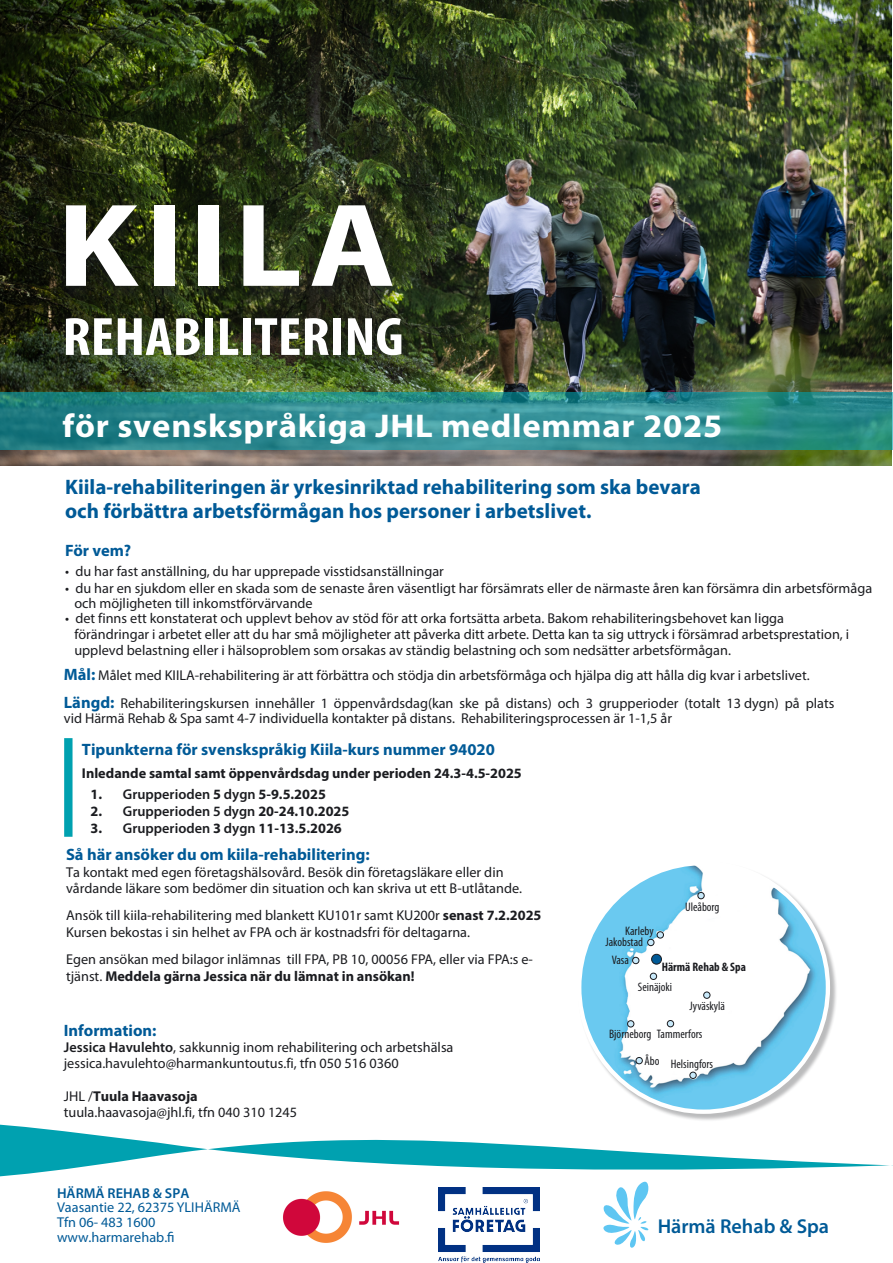
<style>
.page{position:relative;width:893px;height:1263px;background:#fff}
.page>*{position:absolute;margin:0;border:0;box-sizing:border-box;transform-origin:0 0}
.t1{font:700 119.4px "Myriad Pro";letter-spacing:.055em;color:#fff;scale:1.1 1}
.t2{font:700 condensed 54.3px "Myriad Pro";color:#fff;scale:1.1 1}
.t3{font:700 33px "Myriad Pro";letter-spacing:.02em;color:#fff;scale:1.05 1}
.t4{font:700 21px/24.2px "Myriad Pro";color:#005a97}
.t5{font:600 20.1px "Myriad Pro";color:#005a97}
.t6{font:700 16.5px "Myriad Pro";color:#005a97}
.t7{font:14.25px/16.5px "Myriad Pro";color:#1b1c20}
.t8{font:600 14.25px "Myriad Pro";color:#1b1c20}
.t9{font:700 14.25px "Myriad Pro";color:#1b1c20}
.t10{font:14.25px/14.7px "Myriad Pro";color:#005a97}
.t11{font:600 14.25px "Myriad Pro";color:#005a97}
.t12{font:condensed 12.3px/10.6px "Myriad Pro";color:#1b1c20}
.t13{font:700 condensed 12.3px "Myriad Pro";color:#1b1c20}
.s1{font-weight:700;font-size:16.5px;color:#005a97}
.s2{font-weight:700}
.s3{font-weight:600}
</style>
<div class="page">
<img style="left:0;top:1px;width:892px;height:465px">
<div style="left:64px;top:738px;width:8px;height:99px;background:#00a1b0"></div>
<div style="left:578px;top:862px;width:260px;height:259px;background:#1b1c20;opacity:.3"></div>
<img style="left:579px;top:863px;width:249px;height:249px;border-radius:124px">
<div style="left:698px;top:892px;width:6px;height:7px;background:#c8e9fa;border-radius:50%"></div>
<div style="left:697px;top:892px;width:7px;height:7px;border:1px solid #1b1c20;border-radius:50%"></div>
<svg style="left:657px;top:932px;width:6px;height:6px"></svg>
<div style="left:657px;top:931px;width:7px;height:7px;border:1px solid #1b1c20;border-radius:50%"></div>
<div style="left:648px;top:939px;width:6px;height:7px;background:#c8e9fa;border-radius:50%"></div>
<div style="left:647px;top:939px;width:7px;height:7px;border:1px solid #1b1c20;border-radius:50%"></div>
<div style="left:633px;top:957px;width:6px;height:7px;background:#c8e9fa;border-radius:50%"></div>
<div style="left:632px;top:957px;width:7px;height:7px;border:1px solid #1b1c20;border-radius:50%"></div>
<svg style="left:628px;top:1021px;width:6px;height:6px"></svg>
<div style="left:627px;top:1020px;width:7px;height:7px;border:1px solid #1b1c20;border-radius:50%"></div>
<div style="left:636px;top:1057px;width:6px;height:7px;background:#c8e9fa;border-radius:50%"></div>
<div style="left:636px;top:1057px;width:7px;height:7px;border:1px solid #1b1c20;border-radius:50%"></div>
<div style="left:667px;top:1020px;width:7px;height:7px;background:#c8e9fa;border-radius:50%"></div>
<div style="left:667px;top:1020px;width:7px;height:7px;border:1px solid #1b1c20;border-radius:50%"></div>
<svg style="left:690px;top:1072px;width:6px;height:6px"></svg>
<div style="left:690px;top:1072px;width:6px;height:7px;border:1px solid #1b1c20;border-radius:50%"></div>
<svg style="left:704px;top:992px;width:6px;height:6px"></svg>
<div style="left:703px;top:992px;width:7px;height:7px;border:1px solid #1b1c20;border-radius:50%"></div>
<div style="left:650px;top:973px;width:7px;height:6px;background:#c8e9fa;border-radius:50%"></div>
<div style="left:650px;top:973px;width:7px;height:7px;border:1px solid #1b1c20;border-radius:50%"></div>
<div style="left:652px;top:954px;width:9px;height:10px;background:#005a97;border-radius:50%"></div>
<div style="left:651px;top:954px;width:11px;height:10px;border:1px solid #1b1c20;border-radius:50%"></div>
<svg style="left:0;top:1114px;width:893px;height:135px"></svg>
<div style="left:57px;top:206px;width:355px;height:159px;background:#1b1c20;opacity:.5"></div>
<svg style="left:0;top:392px;width:893px;height:58px;background:#2d8c8e"></svg>
<img style="left:439px;top:1188px;width:100px;height:75px">
<img style="left:273px;top:1182px;width:136px;height:67px">
<h1 class="t1" style="left:57px;top:168px;width:309px">KIILA</h1>
<h2 class="t2" style="left:62px;top:303px;width:312px">REHABILITERING</h2>
<h3 class="t3" style="left:63px;top:405px;width:630px">för svenskspråkiga JHL medlemmar 2025</h3>
<h3 class="t4" style="left:65px;top:474px;width:637px">Kiila-rehabiliteringen är yrkesinriktad rehabilitering som ska bevara och förbättra arbetsförmågan hos personer i arbetslivet.</h3>
<p class="t6" style="left:65px;top:539px;width:68px">För vem?</p>
<p class="t7" style="left:65px;top:562px;width:380px">• du har fast anställning, du har upprepade visstidsanställningar</p>
<p class="t7" style="left:74px;top:580px;width:799px;line-height:15.3px;text-indent:-9px">• du har en sjukdom eller en skada som de senaste åren väsentligt har försämrats eller de närmaste åren kan försämra din arbetsförmåga och möjligheten till inkomstförvärvande</p>
<p class="t7" style="left:74px;top:610px;width:776px;line-height:15.9px;text-indent:-9px">• det finns ett konstaterat och upplevt behov av stöd för att orka fortsätta arbeta. Bakom rehabiliteringsbehovet kan ligga förändringar i arbetet eller att du har små möjligheter att påverka ditt arbete. Detta kan ta sig uttryck i försämrad arbetsprestation, i upplevd belastning eller i hälsoproblem som orsakas av ständig belastning och som nedsätter arbetsförmågan.</p>
<p class="t7" style="left:64px;top:661px;width:772px;line-height:27.5px"><span class="s1">Mål:</span> Målet med KIILA-rehabilitering är att förbättra och stödja din arbetsförmåga och hjälpa dig att hålla dig kvar i arbetslivet.<br><span class="s1">Längd:</span> Rehabiliteringskursen innehåller 1 öppenvårdsdag(kan ske på distans) och 3 grupperioder (totalt 13 dygn) på plats</p>
<p class="t7" style="left:64px;top:710px;width:610px">vid Härmä Rehab &amp; Spa samt 4-7 individuella kontakter på distans. Rehabiliteringsprocessen är 1-1,5 år</p>
<p class="t6" style="left:82px;top:739px;width:414px">Tipunkterna för svenskspråkig Kiila-kurs nummer 94020</p>
<p class="t9" style="left:82px;top:764px;width:441px">Inledande samtal samt öppenvårdsdag under perioden 24.3-4.5-2025</p>
<p class="t8" style="left:91px;top:785px;width:237px"><span class="s2">1.</span> Grupperioden <span class="s2">5</span> dygn <span class="s2">5-9.5.2025</span></p>
<p class="t8" style="left:91px;top:802px;width:260px"><span class="s2">2.</span> Grupperioden 5 dygn <span class="s2">20-24.10.2025</span></p>
<p class="t8" style="left:91px;top:819px;width:253px"><span class="s2">3.</span> Grupperioden <span class="s2">3</span> dygn <span class="s2">11-13.5.2026</span></p>
<p class="t6" style="left:66px;top:844px;width:305px">Så här ansöker du om kiila-rehabilitering:</p>
<p class="t7" style="left:66px;top:864px;width:458px">Ta kontakt med egen företagshälsovård. Besök din företagsläkare eller din vårdande läkare som bedömer din situation och kan skriva ut ett B-utlåtande.</p>
<p class="t7" style="left:66px;top:907px;width:477px">Ansök till kiila-rehabilitering med blankett KU101r samt KU200r <span class="s2">senast 7.2.2025<br></span>Kursen bekostas i sin helhet av FPA och är kostnadsfri för deltagarna.</p>
<p class="t7" style="left:66px;top:950px;width:468px">Egen ansökan med bilagor inlämnas till FPA, PB 10, 00056 FPA, eller via FPA:s e&shy;tjänst. <span class="s2">Meddela gärna Jessica när du lämnat in ansökan!</span></p>
<p class="t12" style="left:685px;top:901px;width:36px">Uleåborg</p>
<p class="t12" style="left:605px;top:926px;width:50px;text-indent:20px">Karleby<br>Jakobstad</p>
<p class="t12" style="left:612px;top:954px;width:19px">Vasa</p>
<p class="t13" style="left:662px;top:960px;width:86px">Härmä Rehab &amp; Spa</p>
<p class="t12" style="left:638px;top:981px;width:36px">Seinäjoki</p>
<p class="t6" style="left:64px;top:1019px;width:94px">Information:</p>
<p class="t7" style="left:64px;top:1039px;width:391px;line-height:16px"><span class="s3">Jessica Havulehto</span>, sakkunnig inom rehabilitering och arbetshälsa jessica.havulehto@harmankuntoutus.fi, tfn 050 516 0360</p>
<p class="t7" style="left:64px;top:1087px;width:235px">JHL /<span class="s2">Tuula Haavasoja </span>tuula.haavasoja@jhl.fi, tfn 040 310 1245</p>
<p class="t11" style="left:57px;top:1184px;width:134px">HÄRMÄ REHAB &amp; SPA</p>
<p class="t10" style="left:57px;top:1200px;width:185px">Vaasantie 22, 62375 YLIHÄRMÄ<br>Tfn 06- 483 1600 www.harmarehab.fi</p>
<p class="t12" style="left:690px;top:1000px;width:37px">Jyväskylä</p>
<p class="t12" style="left:657px;top:1029px;width:47px">Tammerfors</p>
<p class="t12" style="left:609px;top:1029px;width:44px">Björneborg</p>
<p class="t12" style="left:645px;top:1058px;width:70px">Åbo Helsingfors</p>
<h3 class="t5" style="left:658px;top:1213px;width:173px">Härmä Rehab &amp; Spa</h3>
</div>
